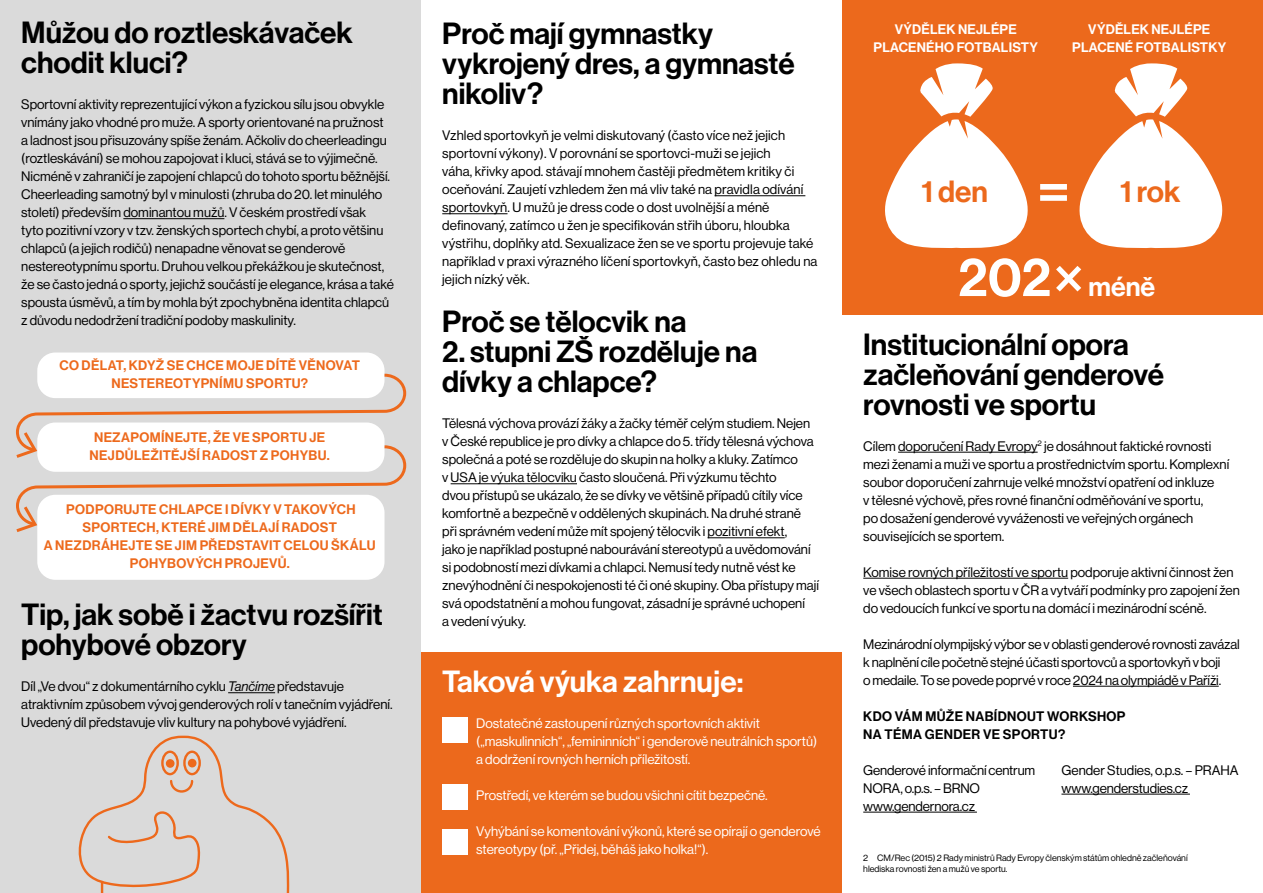
<style>
.page{position:relative;width:1263px;height:893px;background:#fff}
.page>*{position:absolute;margin:0;border:0;box-sizing:border-box;transform-origin:0 0}
.t1{font:54px "N Haas Grotesk DS Pro 65 Md";color:#fff}
.t2{font:30px/30px "N Haas Grotesk DS Pro 65 Md";color:#000}
.t3{font:30px "N Haas Grotesk DS Pro 65 Md";color:#fff}
.t4{font:30px "N Haas Grotesk DS Pro 65 Md";color:#ec691c}
.t5{font:13.5px/18px "Neue Haas Display";color:#000}
.t6{font:13.5px/18px "Neue Haas Display";color:#fff}
.t7{font:13.5px/18px "N Haas Grotesk DS Pro 65 Md";letter-spacing:.025em;color:#ed691c;text-align:center}
.t8{font:13.5px/18px "N Haas Grotesk DS Pro 65 Md";letter-spacing:.015em;color:#fff;text-align:center}
.t9{font:13.5px/18px "N Haas Grotesk DS Pro 65 Md";letter-spacing:.025em;color:#000}
.t10{font:9px/10.5px "Neue Haas Display";color:#000}
.s1{font-style:italic}
.s2{font-size:27px}
</style>
<div class="page">
<div style="left:0;top:0;width:421px;height:893px;background:#dadada"></div>
<div style="left:842px;top:0;width:421px;height:315px;background:#ec691c"></div>
<svg style="left:885px;top:63px;width:143px;height:185px"></svg>
<svg style="left:1079px;top:63px;width:144px;height:185px"></svg>
<svg style="left:1040px;top:184px;width:27px;height:17px"></svg>
<hr style="left:898px;top:452px;width:140px;height:1px;background:#000">
<hr style="left:863px;top:578px;width:205px;height:1px;background:#000">
<hr style="left:1073px;top:686px;width:146px;height:1px;background:#000">
<hr style="left:863px;top:812px;width:114px;height:1px;background:#000">
<hr style="left:1061px;top:794px;width:129px;height:1px;background:#000">
<hr style="left:123px;top:218px;width:101px;height:1px;background:#000">
<hr style="left:228px;top:692px;width:47px;height:1px;background:#000">
<div style="left:37px;top:352px;width:347px;height:46px;background:#fff;border-radius:18px"></div>
<div style="left:37px;top:495px;width:347px;height:85px;background:#fff;border-radius:18px"></div>
<svg style="left:16px;top:372px;width:391px;height:162px"></svg>
<svg style="left:78px;top:735px;width:212px;height:158px"></svg>
<div style="left:421px;top:652px;width:421px;height:241px;background:#ec691c"></div>
<hr style="left:715px;top:195px;width:90px;height:1px;background:#000">
<hr style="left:442px;top:213px;width:65px;height:1px;background:#000">
<hr style="left:451px;top:483px;width:126px;height:1px;background:#000">
<hr style="left:708px;top:537px;width:77px;height:1px;background:#000">
<div style="left:442px;top:718px;width:26px;height:25px;background:#fff"></div>
<div style="left:442px;top:784px;width:26px;height:26px;background:#fff"></div>
<div style="left:442px;top:829px;width:26px;height:26px;background:#fff"></div>
<h2 class="t2" style="left:21px;top:18px;width:333px">Můžou do roztleskávaček chodit kluci?</h2>
<p class="t5" style="left:21px;top:96px;width:374px">Sportovní aktivity reprezentující výkon a fyzickou sílu jsou obvykle vnímány jako vhodné pro muže. A sporty orientované na pružnost<br>a ladnost jsou přisuzovány spíše ženám. Ačkoliv do cheerleadingu (roztleskávání) se mohou zapojovat i kluci, stává se to výjimečně.<br>Nicméně v zahraničí je zapojení chlapců do tohoto sportu běžnější.<br>Cheerleading samotný byl v minulosti (zhruba do 20. let minulého století) především dominantou mužů. V českém prostředí však<br>tyto pozitivní vzory v tzv. ženských sportech chybí, a proto většinu chlapců (a jejich rodičů) nenapadne věnovat se genderově nestereotypnímu sportu. Druhou velkou překážkou je skutečnost, že se často jedná o sporty, jejichž součástí je elegance, krása a také spousta úsměvů, a tím by mohla být zpochybněna identita chlapců z důvodu nedodržení tradiční podoby maskulinity.</p>
<p class="t7" style="left:60px;top:356px;width:302px">CO DĚLAT, KDYŽ SE CHCE MOJE DÍTĚ VĚNOVAT<br>NESTEREOTYPNÍMU SPORTU?</p>
<p class="t7" style="left:90px;top:428px;width:242px">NEZAPOMÍNEJTE, ŽE VE SPORTU JE<br>NEJDŮLEŽITĚJŠÍ RADOST Z POHYBU.</p>
<p class="t7" style="left:44px;top:501px;width:333px">PODPORUJTE CHLAPCE I DÍVKY V TAKOVÝCH SPORTECH, KTERÉ JIM DĚLAJÍ RADOST<br>A NEZDRÁHEJTE SE JIM PŘEDSTAVIT CELOU ŠKÁLU POHYBOVÝCH PROJEVŮ.</p>
<h2 class="t2" style="left:21px;top:600px;width:363px">Tip, jak sobě i žactvu rozšířit pohybové obzory</h2>
<p class="t5" style="left:21px;top:678px;width:373px">Díl „Ve dvou“ z dokumentárního cyklu <span class="s1">Tančíme</span> představuje atraktivním způsobem vývoj genderových rolí v tanečním vyjádření.<br>Uvedený díl představuje vliv kultury na pohybové vyjádření.</p>
<h2 class="t2" style="left:442px;top:19px;width:354px">Proč mají gymnastky vykrojený dres, a gymnasté nikoliv?</h2>
<p class="t5" style="left:442px;top:127px;width:377px">Vzhled sportovkyň je velmi diskutovaný (často více než jejich sportovní výkony). V porovnání se sportovci-muži se jejich<br>váha, křivky apod. stávají mnohem častěji předmětem kritiky či oceňování. Zaujetí vzhledem žen má vliv také na pravidla odívání sportovkyň. U mužů je dress code o dost uvolnější a méně definovaný, zatímco u žen je specifikován střih úboru, hloubka výstřihu, doplňky atd. Sexualizace žen se ve sportu projevuje také například v praxi výrazného líčení sportovkyň, často bez ohledu na jejich nízký věk.</p>
<h2 class="t2" style="left:442px;top:307px;width:246px">Proč se tělocvik na</h2>
<h2 class="t2" style="left:442px;top:337px;width:317px">2. stupni ZŠ rozděluje na dívky a chlapce?</h2>
<p class="t5" style="left:442px;top:415px;width:378px">Tělesná výchova provází žáky a žačky téměř celým studiem. Nejen v České republice je pro dívky a chlapce do 5. třídy tělesná výchova společná a poté se rozděluje do skupin na holky a kluky. Zatímco<br>v USA je výuka tělocviku často sloučená. Při výzkumu těchto<br>dvou přístupů se ukázalo, že se dívky ve většině případů cítily více komfortně a bezpečně v oddělených skupinách. Na druhé straně při správném vedení může mít spojený tělocvik i pozitivní efekt,<br>jako je například postupné nabourávání stereotypů a uvědomování si podobností mezi dívkami a chlapci. Nemusí tedy nutně vést ke znevýhodnění či nespokojenosti té či oné skupiny. Oba přístupy mají svá opodstatnění a mohou fungovat, zásadní je správné uchopení<br>a vedení výuky.</p>
<h2 class="t3" style="left:442px;top:664px;width:303px">Taková výuka zahrnuje:</h2>
<p class="t6" style="left:476px;top:715px;width:342px">Dostatečné zastoupení různých sportovních aktivit („maskulinních“, „femininních“ i genderově neutrálních sportů) a dodržení rovných herních příležitostí.</p>
<p class="t6" style="left:476px;top:787px;width:293px">Prostředí, ve kterém se budou všichni cítit bezpečně.</p>
<p class="t6" style="left:476px;top:823px;width:346px">Vyhýbání se komentování výkonů, které se opírají o genderové stereotypy (př. „Přidej, běháš jako holka!“).</p>
<p class="t8" style="left:873px;top:21px;width:166px">VÝDĚLEK NEJLÉPE<br>PLACENÉHO FOTBALISTY</p>
<p class="t8" style="left:1072px;top:21px;width:155px">VÝDĚLEK NEJLÉPE<br>PLACENÉ FOTBALISTKY</p>
<h2 class="t4" style="left:921px;top:174px;width:68px">1 den</h2>
<h2 class="t4" style="left:1120px;top:174px;width:62px">1 rok</h2>
<h1 class="t1" style="left:958px;top:246px;width:199px">202× <span class="s2">méně</span></h1>
<h2 class="t2" style="left:863px;top:330px;width:302px">Institucionální opora začleňování genderové rovnosti ve sportu</h2>
<p class="t5" style="left:863px;top:437px;width:368px">Cílem doporučení Rady Evropy<sup>2</sup> je dosáhnout faktické rovnosti mezi ženami a muži ve sportu a prostřednictvím sportu. Komplexní soubor doporučení zahrnuje velké množství opatření od inkluze<br>v tělesné výchově, přes rovné finanční odměňování ve sportu,<br>po dosažení genderové vyváženosti ve veřejných orgánech souvisejících se sportem.</p>
<p class="t5" style="left:863px;top:563px;width:378px">Komise rovných příležitostí ve sportu podporuje aktivní činnost žen ve všech oblastech sportu v ČR a vytváří podmínky pro zapojení žen do vedoucích funkcí ve sportu na domácí i mezinárodní scéně.</p>
<p class="t5" style="left:863px;top:635px;width:378px">Mezinárodní olympijský výbor se v oblasti genderové rovnosti zavázal k naplnění cíle početně stejné účasti sportovců a sportovkyň v boji<br>o medaile. To se povede poprvé v roce 2024 na olympiádě v Paříži.</p>
<p class="t9" style="left:863px;top:707px;width:264px">KDO VÁM MŮŽE NABÍDNOUT WORKSHOP<br>NA TÉMA GENDER VE SPORTU?</p>
<p class="t5" style="left:863px;top:761px;width:174px">Genderové informační centrum<br>NORA, o.p.s. – BRNO www.gendernora.cz</p>
<p class="t5" style="left:1061px;top:761px;width:179px">Gender Studies, o.p.s. – PRAHA www.genderstudies.cz</p>
<p class="t10" style="left:863px;top:853px;width:326px">2 CM/Rec (2015) 2 Rady ministrů Rady Evropy členským státům ohledně začleňování hlediska rovnosti žen a mužů ve sportu.</p>
</div>
